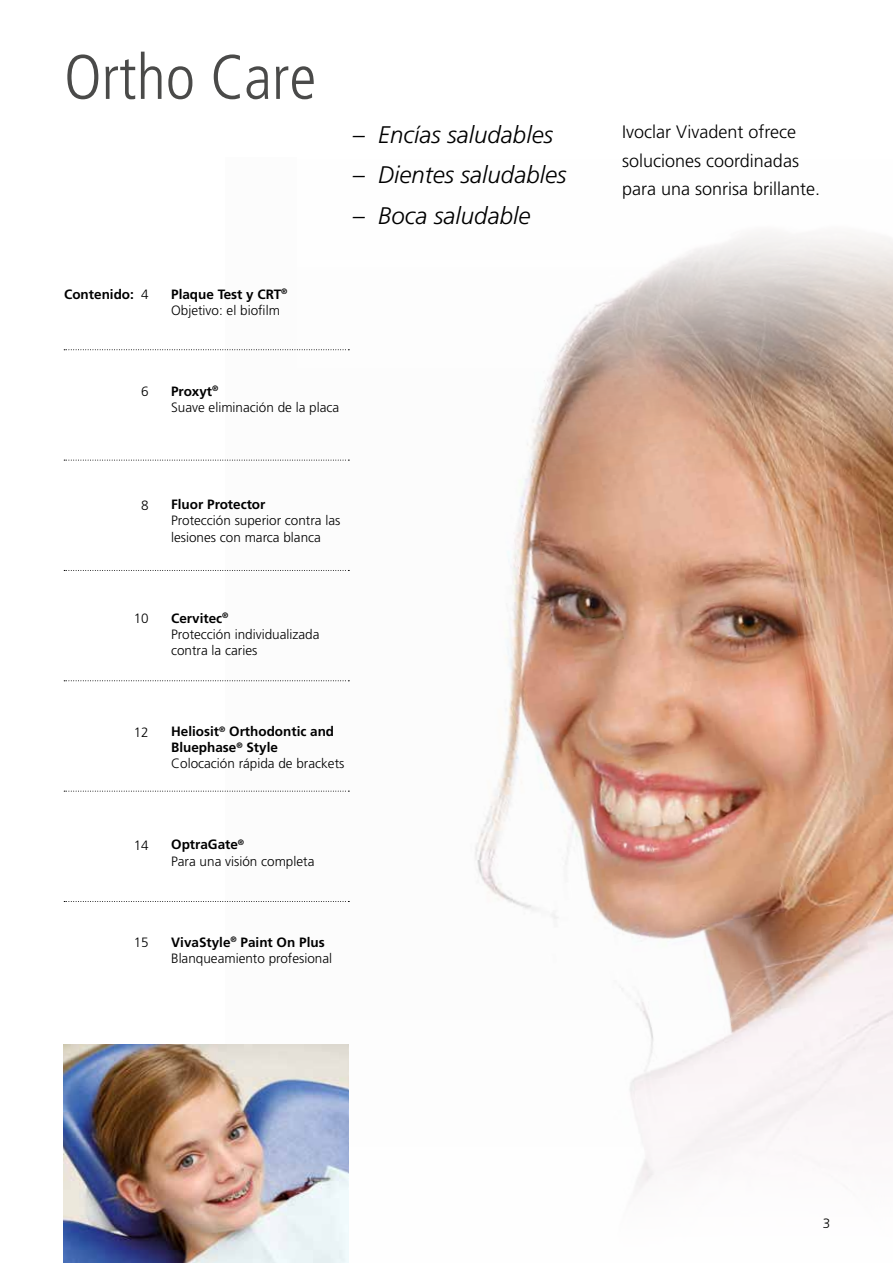
<style>
.page{position:relative;width:893px;height:1263px;background:#fff}
.page>*{position:absolute;margin:0;border:0;box-sizing:border-box;transform-origin:0 0}
.t1{font:300 condensed 63px "Frutiger";color:#4a4a49}
.t2{font:italic 300 24px "Frutiger";color:#000}
.t3{font:300 18px/28.5px "Frutiger";color:#000}
.t4{font:300 13.5px/16.2px "Frutiger";color:#000}
.t5{font:700 13.5px/16.2px "Frutiger";color:#000}
.s1{font-weight:700}
.s2{font-weight:300}
</style>
<div class="page">
<img style="left:225px;top:350px;width:668px;height:547px">
<svg style="left:153px;top:897px;width:740px;height:261px"></svg>
<svg style="left:298px;top:378px;width:595px;height:90px"></svg>
<svg style="left:298px;top:287px;width:595px;height:91px"></svg>
<svg style="left:631px;top:233px;width:262px;height:54px"></svg>
<img style="left:64px;top:1045px;width:285px;height:218px">
<svg style="left:64px;top:349px;width:285px;height:1px"></svg>
<svg style="left:64px;top:460px;width:285px;height:1px"></svg>
<svg style="left:64px;top:570px;width:285px;height:1px"></svg>
<svg style="left:64px;top:680px;width:285px;height:1px"></svg>
<svg style="left:64px;top:791px;width:285px;height:1px"></svg>
<svg style="left:64px;top:901px;width:285px;height:1px"></svg>
<h1 class="t1" style="left:64px;top:41px;width:254px">Ortho Care</h1>
<p class="t5" style="left:64px;top:287px;width:71px">Contenido:</p>
<p class="t4" style="left:141px;top:286px;width:9px">4</p>
<p class="t4" style="left:171px;top:286px;width:118px"><span class="s1">Plaque Test y CRT</span><sup>®<br></sup>Objetivo: el biofilm</p>
<h2 class="t2" style="left:353px;top:121px;width:202px">– Encías saludables</h2>
<h2 class="t2" style="left:353px;top:161px;width:215px">– Dientes saludables</h2>
<h2 class="t2" style="left:353px;top:202px;width:179px">– Boca saludable</h2>
<p class="t4" style="left:141px;top:384px;width:9px">6</p>
<p class="t4" style="left:171px;top:383px;width:170px"><span class="s1">Proxyt</span><sup>®<br></sup>Suave eliminación de la placa</p>
<p class="t4" style="left:141px;top:497px;width:9px">8</p>
<p class="t5" style="left:171px;top:496px;width:96px">Fluor Protector</p>
<p class="t4" style="left:171px;top:513px;width:171px">Protección superior contra las lesiones con marca blanca</p>
<p class="t4" style="left:134px;top:610px;width:17px">10</p>
<p class="t4" style="left:171px;top:610px;width:150px"><span class="s1">Cervitec</span><sup>®<br></sup>Protección individualizada contra la caries</p>
<p class="t4" style="left:134px;top:724px;width:17px">12</p>
<p class="t5" style="left:171px;top:723px;width:175px">Heliosit<sup>®</sup> Orthodontic and<br>Bluephase<sup>®</sup> Style<br><span class="s2">Colocación rápida de brackets</span></p>
<p class="t4" style="left:134px;top:837px;width:17px">14</p>
<p class="t4" style="left:171px;top:837px;width:145px"><span class="s1">OptraGate</span><sup>®<br></sup>Para una visión completa</p>
<p class="t4" style="left:134px;top:934px;width:17px">15</p>
<p class="t4" style="left:171px;top:934px;width:163px"><span class="s1">VivaStyle</span><sup>®</sup> <span class="s1">Paint On Plus<br></span>Blanqueamiento profesional</p>
<h3 class="t3" style="left:622px;top:118px;width:200px">Ivoclar Vivadent ofrece soluciones coordinadas para una sonrisa brillante.</h3>
<p class="t4" style="left:823px;top:1215px;width:9px">3</p>
</div>
